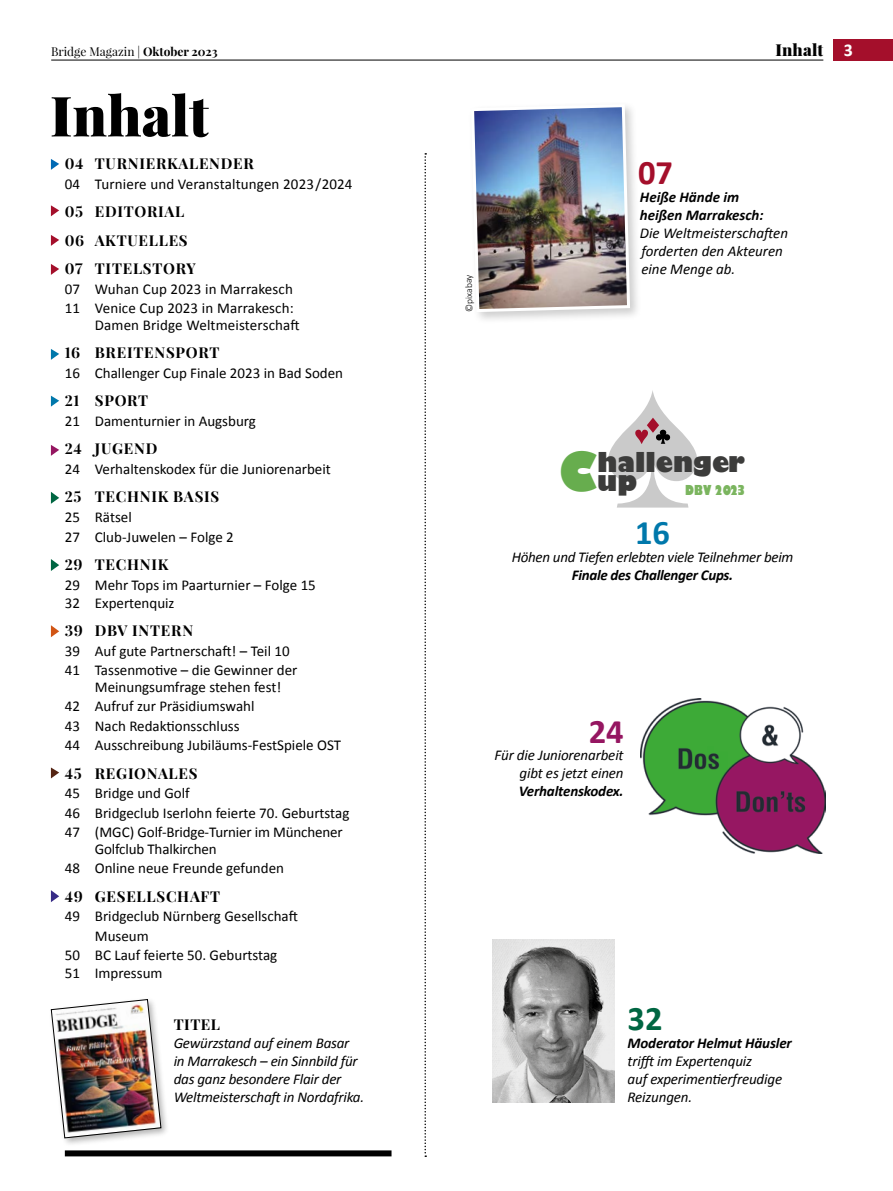
<style>
.page{position:relative;width:893px;height:1191px;background:#fff}
.page>*{position:absolute;margin:0;border:0;box-sizing:border-box;transform-origin:0 0}
.t1{font:900 55.5px "Playfair Display";color:#000}
.t2{font:700 34.5px "Calibri";color:#006642}
.t3{font:700 34.5px "Calibri";color:#a40f2b}
.t4{font:700 34.5px "Calibri";color:#0078ab}
.t5{font:700 34.5px "Calibri";color:#951661}
.t6{font:800 26.7px/19.4px "Gill Sans";color:#3c3c3b;scale:.93 1}
.t7{font:900 16.5px "Playfair Display";letter-spacing:.01em;color:#000}
.t8{font:15px/19.5px "Calibri";color:#000}
.t9{font:italic 15px/18px "Calibri";letter-spacing:-.015em;color:#000}
.t10{font:700 15px/28.5px "Playfair Display";letter-spacing:.05em;color:#000}
.t11{font:italic 700 15px/18px "Calibri";letter-spacing:-.01em;color:#000}
.t12{font:800 13.35px "Gill Sans";letter-spacing:-.02em;color:#7bb55f;scale:.75 1}
.t13{font:12px "Playfair Display";color:#000}
.t14{font:300 9.75px "Calibri";color:#000}
.s1{font-weight:700}
.s2{font-family:"Calibri";font-weight:700;font-size:18px;color:#fff}
.s3{font-size:53.4px;color:#67ad4e}
</style>
<div class="page">
<div style="left:833px;top:39px;width:60px;height:21px;background:#a40f2b"></div>
<hr style="left:51px;top:60px;width:772px;height:1px;background:#000">
<div style="left:49px;top:996px;width:121px;height:151px;background:#000;opacity:.3"></div>
<img style="left:51px;top:999px;width:110px;height:139px">
<div style="left:65px;top:1150px;width:327px;height:6px;background:#000"></div>
<img style="left:493px;top:940px;width:122px;height:162px">
<svg style="left:424px;top:153px;width:2px;height:1004px"></svg>
<svg style="left:51px;top:205px;width:8px;height:11px"></svg>
<svg style="left:51px;top:235px;width:8px;height:11px"></svg>
<svg style="left:51px;top:264px;width:8px;height:11px"></svg>
<svg style="left:51px;top:349px;width:8px;height:11px"></svg>
<svg style="left:51px;top:396px;width:8px;height:10px"></svg>
<svg style="left:51px;top:445px;width:8px;height:11px"></svg>
<svg style="left:51px;top:890px;width:8px;height:12px"></svg>
<svg style="left:51px;top:159px;width:8px;height:11px"></svg>
<svg style="left:51px;top:492px;width:8px;height:12px"></svg>
<svg style="left:51px;top:559px;width:8px;height:12px"></svg>
<svg style="left:51px;top:625px;width:8px;height:12px"></svg>
<svg style="left:51px;top:767px;width:8px;height:11px"></svg>
<div style="left:467px;top:100px;width:175px;height:224px;background:#000;opacity:.2"></div>
<img style="left:469px;top:103px;width:163px;height:211px">
<img style="left:641px;top:698px;width:184px;height:156px">
<svg style="left:635px;top:417px;width:36px;height:27px"></svg>
<p class="t13" style="left:51px;top:44px;width:168px">Bridge Magazin | <span class="s1">Oktober 2023</span></p>
<p class="t7" style="left:775px;top:39px;width:79px">Inhalt <span class="s2">3</span></p>
<h1 class="t1" style="left:50px;top:80px;width:160px">Inhalt</h1>
<p class="t10" style="left:65px;top:149px;width:190px">04 TURNIERKALENDER</p>
<p class="t8" style="left:65px;top:174px;width:289px">04 Turniere und Veranstaltungen 2023 / 2024</p>
<p class="t10" style="left:65px;top:197px;width:132px">05 EDITORIAL<br>06 AKTUELLES<br>07 TITELSTORY</p>
<p class="t8" style="left:65px;top:279px;width:230px">07 Wuhan Cup 2023 in Marrakesch<br>11 Venice Cup 2023 in Marrakesch:</p>
<p class="t8" style="left:95px;top:315px;width:206px">Damen Bridge Weltmeisterschaft</p>
<p class="t10" style="left:65px;top:338px;width:156px">16 BREITENSPORT</p>
<p class="t8" style="left:65px;top:363px;width:280px">16 Challenger Cup Finale 2023 in Bad Soden</p>
<p class="t10" style="left:65px;top:386px;width:85px">21 SPORT</p>
<p class="t8" style="left:65px;top:411px;width:193px">21 Damenturnier in Augsburg</p>
<p class="t10" style="left:65px;top:434px;width:94px">24 JUGEND</p>
<p class="t8" style="left:65px;top:459px;width:268px">24 Verhaltenskodex für die Juniorenarbeit</p>
<p class="t10" style="left:65px;top:482px;width:156px">25 TECHNIK BASIS</p>
<p class="t8" style="left:65px;top:507px;width:170px">25 Rätsel<br>27 Club-Juwelen – Folge 2</p>
<p class="t10" style="left:65px;top:550px;width:105px">29 TECHNIK</p>
<p class="t8" style="left:65px;top:575px;width:253px;line-height:18px">29 Mehr Tops im Paarturnier – Folge 15<br>32 Expertenquiz</p>
<p class="t10" style="left:65px;top:616px;width:130px">39 DBV INTERN</p>
<p class="t8" style="left:65px;top:640px;width:234px">39 Auf gute Partnerschaft! – Teil 10<br>41 Tassenmotive – die Gewinner der</p>
<p class="t8" style="left:65px;top:676px;width:278px;text-indent:30px">Meinungsumfrage stehen fest!<br>42 Aufruf zur Präsidiumswahl<br>43 Nach Redaktionsschluss<br>44 Ausschreibung Jubiläums-FestSpiele OST</p>
<p class="t10" style="left:65px;top:758px;width:134px">45 REGIONALES</p>
<p class="t8" style="left:65px;top:783px;width:286px">45 Bridge und Golf<br>46 Bridgeclub Iserlohn feierte 70. Geburtstag<br>47 (MGC) Golf-Bridge-Turnier im Münchener</p>
<p class="t8" style="left:65px;top:838px;width:221px;text-indent:30px">Golfclub Thalkirchen<br>48 Online neue Freunde gefunden</p>
<p class="t10" style="left:65px;top:881px;width:157px">49 GESELLSCHAFT</p>
<p class="t8" style="left:65px;top:906px;width:235px">49 Bridgeclub Nürnberg Gesellschaft</p>
<p class="t8" style="left:95px;top:925px;width:55px">Museum</p>
<p class="t8" style="left:65px;top:945px;width:214px">50 BC Lauf feierte 50. Geburtstag</p>
<p class="t8" style="left:65px;top:963px;width:99px">51 Impressum</p>
<p class="t14" style="left:463px;top:312px;width:38px;rotate:-92deg">©pixabay</p>
<h2 class="t3" style="left:638px;top:148px;width:36px">07</h2>
<p class="t11" style="left:640px;top:187px;width:125px">Heiße Hände im heißen Marrakesch:</p>
<p class="t9" style="left:640px;top:223px;width:150px">Die Weltmeisterschaften forderten den Akteuren eine Menge ab.</p>
<h3 class="t6" style="left:597px;top:452px;width:161px;text-indent:-39px"><span class="s3">C</span>hallenger up</h3>
<p class="t12" style="left:685px;top:479px;width:82px">DBV 2023</p>
<h2 class="t4" style="left:635px;top:508px;width:36px">16</h2>
<p class="t9" style="left:512px;top:547px;width:283px">Höhen und Tiefen erlebten viele Teilnehmer beim</p>
<p class="t11" style="left:572px;top:565px;width:163px">Finale des Challenger Cups.</p>
<h2 class="t5" style="left:589px;top:707px;width:36px">24</h2>
<p class="t9" style="left:495px;top:745px;width:131px;text-align:right">Für die Juniorenarbeit gibt es jetzt einen</p>
<p class="t11" style="left:519px;top:781px;width:106px">Verhaltenskodex.</p>
<h2 class="t2" style="left:628px;top:994px;width:36px">32</h2>
<p class="t10" style="left:174px;top:1010px;width:48px">TITEL</p>
<p class="t9" style="left:174px;top:1033px;width:192px">Gewürzstand auf einem Basar<br>in Marrakesch – ein Sinnbild für das ganz besondere Flair der<br>Weltmeisterschaft in Nordafrika.</p>
<p class="t11" style="left:628px;top:1033px;width:166px">Moderator Helmut Häusler</p>
<p class="t9" style="left:628px;top:1051px;width:156px">trifft im Expertenquiz<br>auf experimentierfreudige<br>Reizungen.</p>
</div>
